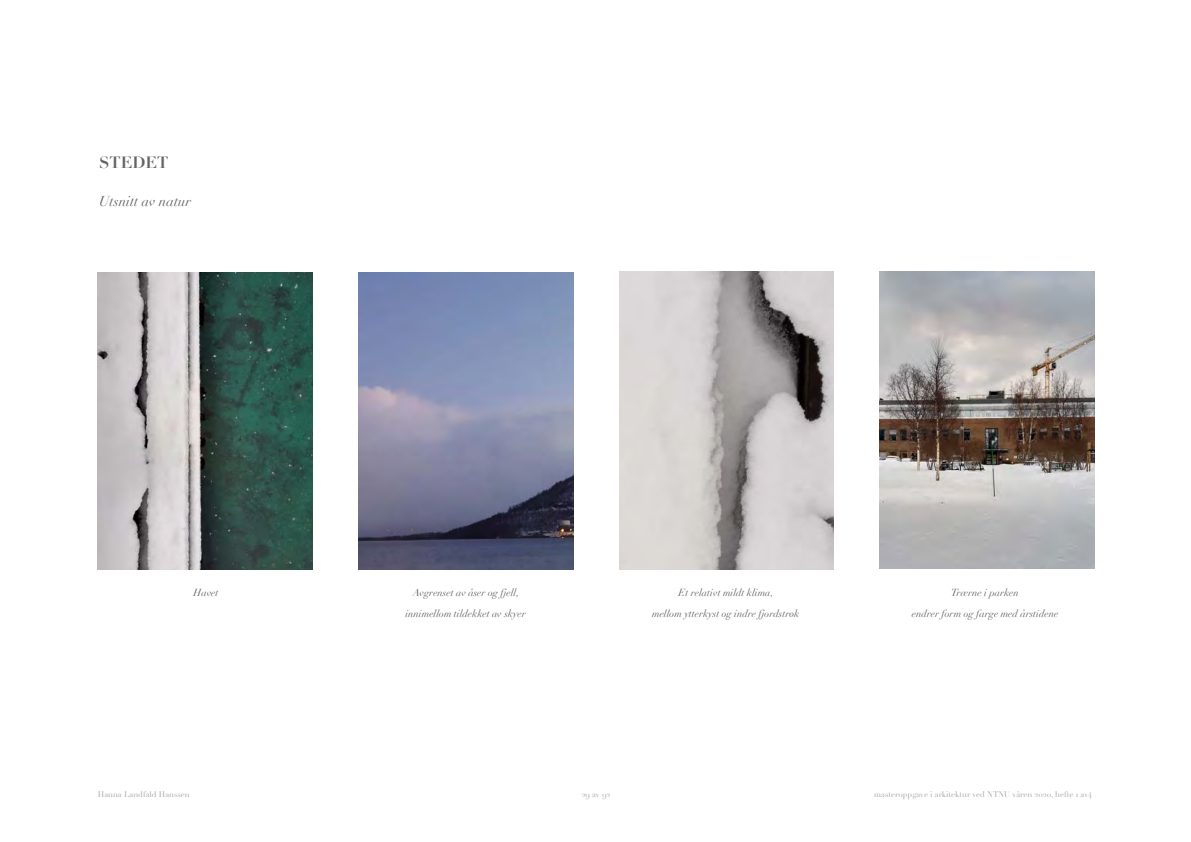
<style>
.page{position:relative;width:1191px;height:842px;background:#fff}
.page>*{position:absolute;margin:0;border:0;box-sizing:border-box;transform-origin:0 0}
.t1{font:700 16px "Didot";color:#636466}
.t2{font:italic 14px "Didot";color:#636466}
.t3{font:italic 10px/21.6px "Didot";color:#636466;text-align:center}
.t4{font:8px "Didot";color:#a7a9ac}
</style>
<div class="page">
<img style="left:98px;top:272px;width:215px;height:298px">
<img style="left:619px;top:272px;width:215px;height:298px">
<img style="left:359px;top:272px;width:215px;height:298px">
<img style="left:879px;top:271px;width:215px;height:298px">
<h1 class="t1" style="left:99px;top:152px;width:71px">STEDET</h1>
<h2 class="t2" style="left:99px;top:192px;width:93px">Utsnitt av natur</h2>
<p class="t3" style="left:193px;top:581px;width:26px">Havet</p>
<p class="t3" style="left:405px;top:581px;width:122px">Avgrenset av åser og fjell, innimellom tildekket av skyer</p>
<p class="t3" style="left:652px;top:581px;width:149px">Et relativt mildt klima,<br>mellom ytterkyst og indre fjordstrøk</p>
<p class="t3" style="left:911px;top:581px;width:148px">Trærne i parken<br>endrer form og farge med årstidene</p>
<p class="t4" style="left:98px;top:789px;width:93px">Hanna Landfald Hanssen</p>
<p class="t4" style="left:581px;top:789px;width:30px">29 av 92</p>
<p class="t4" style="left:874px;top:789px;width:219px">masteroppgave i arkitektur ved NTNU våren 2020, hefte 1 av4</p>
</div>
